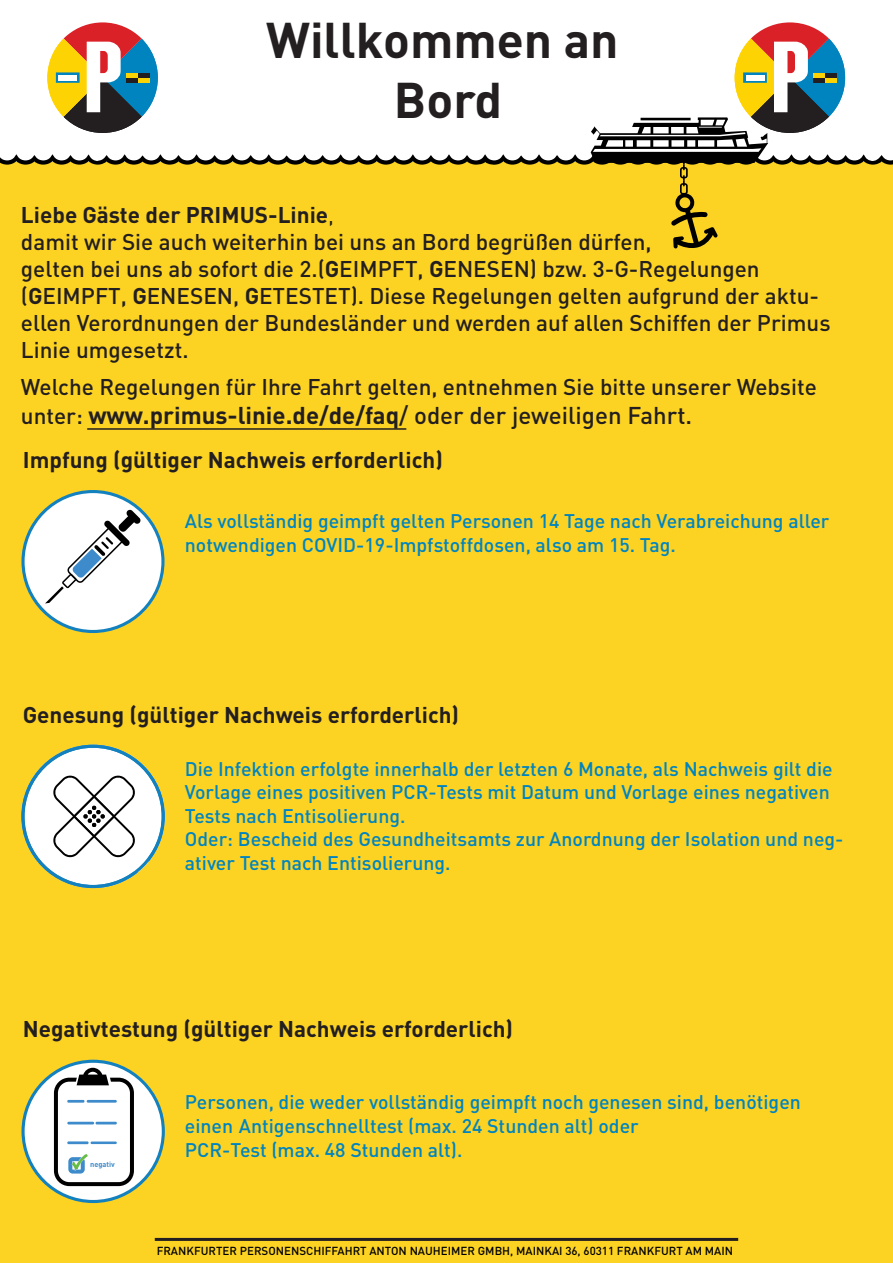
<style>
.page{position:relative;width:893px;height:1263px;background:#fff}
.page>*{position:absolute;margin:0;border:0;box-sizing:border-box;transform-origin:0 0}
.t1{font:700 49.5px/59.4px "DIN Pro";color:#231f20;text-align:center}
.t2{font:700 24px "DIN Pro";color:#231f20}
.t3{font:500 22.5px/27px "DIN";color:#231f20}
.t4{font:700 22.5px "DIN Pro";color:#231f20}
.t5{font:500 19.5px/23.4px "DIN";color:#0084c0}
.t6{font:500 11.55px "DIN";color:#000001}
.t7{font:700 7.5px "DIN Pro";color:#3d8bca}
.s1{font-family:"DIN";font-weight:400}
.s2{font-family:"DIN Pro";font-weight:700}
.s3{font-family:"DIN";font-weight:500;font-size:22.5px}
.s4{font-family:"DIN";font-weight:500}
</style>
<div class="page">
<div style="left:0;top:162px;width:893px;height:1101px;background:#fdd323"></div>
<svg style="left:21px;top:490px;width:144px;height:143px"></svg>
<svg style="left:22px;top:1060px;width:143px;height:143px"></svg>
<hr style="left:91px;top:1141px;width:26px;height:3px;background:#3d8bca">
<hr style="left:67px;top:1141px;width:22px;height:3px;background:#3d8bca">
<hr style="left:155px;top:1238px;width:583px;height:3px;background:#231f20">
<svg style="left:21px;top:745px;width:144px;height:143px"></svg>
<hr style="left:87px;top:428px;width:319px;height:2px;background:#231f20">
<svg style="left:0;top:22px;width:893px;height:227px"></svg>
<div style="left:746px;top:75px;width:18px;height:5px;background:#fff"></div>
<h1 class="t1" style="left:266px;top:9px;width:354px">Willkommen an<br>Bord</h1>
<p class="t4" style="left:21px;top:199px;width:315px">Liebe Gäste der PRIMUS-Linie<span class="s1">,</span></p>
<p class="t3" style="left:21px;top:227px;width:811px">damit wir Sie auch weiterhin bei uns an Bord begrüßen dürfen,<br>gelten bei uns ab sofort die 2.(<span class="s2">G</span>EIMPFT, <span class="s2">G</span>ENESEN) bzw. 3-G-Regelungen (<span class="s2">G</span>EIMPFT, <span class="s2">G</span>ENESEN, <span class="s2">G</span>ETESTET). Diese Regelungen gelten aufgrund der aktu&shy;ellen Verordnungen der Bundesländer und werden auf allen Schiffen der Primus Linie umgesetzt.</p>
<p class="t3" style="left:21px;top:373px;width:797px">Welche Regelungen für Ihre Fahrt gelten, entnehmen Sie bitte unserer Website</p>
<p class="t2" style="left:21px;top:399px;width:673px"><span class="s3">unter:</span> www.primus-linie.de/de/faq<span class="s4">/ oder der jeweiligen Fahrt.</span></p>
<p class="t4" style="left:23px;top:445px;width:422px">Impfung (gültiger Nachweis erforderlich)</p>
<p class="t5" style="left:185px;top:509px;width:646px">Als vollständig geimpft gelten Personen 14 Tage nach Verabreichung aller notwendigen COVID-19-Impfstoffdosen, also am 15. Tag.</p>
<p class="t4" style="left:23px;top:699px;width:438px">Genesung (gültiger Nachweis erforderlich)</p>
<p class="t5" style="left:185px;top:757px;width:660px">Die Infektion erfolgte innerhalb der letzten 6 Monate, als Nachweis gilt die Vorlage eines positiven PCR-Tests mit Datum und Vorlage eines negativen Tests nach Entisolierung.<br>Oder: Bescheid des Gesundheitsamts zur Anordnung der Isolation und neg&shy;ativer Test nach Entisolierung.</p>
<p class="t4" style="left:23px;top:1014px;width:492px">Negativtestung (gültiger Nachweis erforderlich)</p>
<p class="t7" style="left:90px;top:1159px;width:26px">negativ</p>
<p class="t5" style="left:185px;top:1089px;width:618px;line-height:24px">Personen, die weder vollständig geimpft noch genesen sind, benötigen einen Antigenschnelltest (max. 24 Stunden alt) oder<br>PCR-Test (max. 48 Stunden alt).</p>
<p class="t6" style="left:157px;top:1243px;width:578px">FRANKFURTER PERSONENSCHIFFAHRT ANTON NAUHEIMER GMBH, MAINKAI 36, 60311 FRANKFURT AM MAIN</p>
</div>
